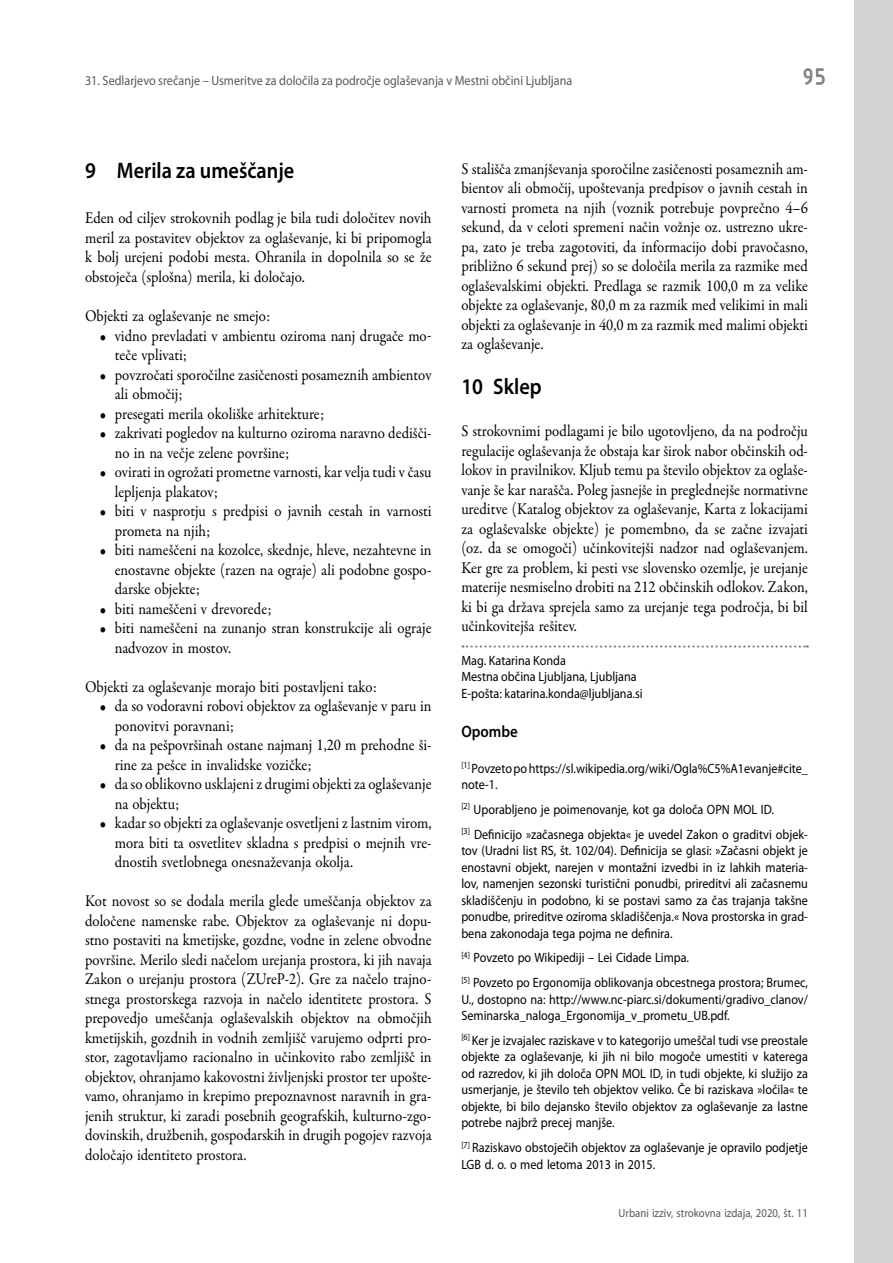
<style>
.page{position:relative;width:893px;height:1263px;background:#fff}
.page>*{position:absolute;margin:0;border:0;box-sizing:border-box;transform-origin:0 0}
.t1{font:24px "ISOCTEUR";color:#808285}
.t2{font:600 22.5px "Myriad Pro";color:#000;scale:.9 1}
.t3{font:16.5px/19.5px "Garamond Premr Pro";color:#000;scale:.9 1}
.t4{font:600 16.5px "Myriad Pro";color:#000;scale:.9 1}
.t5{font:13.5px/16.5px "Myriad Pro";color:#000;scale:.9 1}
.t6{font:13.5px "Myriad Pro";color:#58595b;scale:.9 1}
.t7{font:12px "Myriad Pro";color:#58595b;scale:.9 1}
</style>
<div class="page">
<svg style="left:803px;top:68px;width:22px;height:17px"></svg>
<svg style="left:462px;top:645px;width:346px;height:3px"></svg>
<div style="left:855px;top:0;width:38px;height:1263px;background:#d1d3d4"></div>
<p class="t6" style="left:85px;top:73px;width:543px">31. Sedlarjevo srečanje – Usmeritve za določila za področje oglaševanja v Mestni občini Ljubljana</p>
<h1 class="t1" style="left:799px;top:61px;width:31px">95</h1>
<h2 class="t2" style="left:85px;top:157px;width:234px">9 Merila za umeščanje</h2>
<p class="t3" style="left:85px;top:209px;width:387px;text-align:justify">Eden od ciljev strokovnih podlag je bila tudi določitev novih meril za postavitev objektov za oglaševanje, ki bi pripomogla k bolj urejeni podobi mesta. Ohranila in dopolnila so se že obstoječa (splošna) merila, ki določajo.</p>
<p class="t3" style="left:85px;top:306px;width:207px">Objekti za oglaševanje ne smejo:</p>
<p class="t3" style="left:115px;top:326px;width:353px;text-indent:-15px">• vidno prevladati v ambientu oziroma nanj drugače mo&shy;teče vplivati;</p>
<p class="t3" style="left:115px;top:365px;width:353px;text-indent:-15px">• povzročati sporočilne zasičenosti posameznih ambientov ali območij;</p>
<p class="t3" style="left:100px;top:404px;width:250px">• presegati merila okoliške arhitekture;</p>
<p class="t3" style="left:115px;top:423px;width:353px;text-indent:-15px">• zakrivati pogledov na kulturno oziroma naravno dedišči&shy;no in na večje zelene površine;</p>
<p class="t3" style="left:115px;top:462px;width:354px;text-indent:-15px">• ovirati in ogrožati prometne varnosti, kar velja tudi v času lepljenja plakatov;</p>
<p class="t3" style="left:115px;top:501px;width:353px;text-indent:-15px">• biti v nasprotju s predpisi o javnih cestah in varnosti prometa na njih;</p>
<p class="t3" style="left:115px;top:540px;width:354px;text-align:justify;text-indent:-15px">• biti nameščeni na kozolce, skednje, hleve, nezahtevne in enostavne objekte (razen na ograje) ali podobne gospo&shy;darske objekte;</p>
<p class="t3" style="left:100px;top:599px;width:192px">• biti nameščeni v drevorede;</p>
<p class="t3" style="left:115px;top:618px;width:353px;text-indent:-15px">• biti nameščeni na zunanjo stran konstrukcije ali ograje nadvozov in mostov.</p>
<p class="t3" style="left:85px;top:677px;width:326px">Objekti za oglaševanje morajo biti postavljeni tako:</p>
<p class="t3" style="left:115px;top:696px;width:353px;text-indent:-15px">• da so vodoravni robovi objektov za oglaševanje v paru in ponovitvi poravnani;</p>
<p class="t3" style="left:115px;top:735px;width:353px;text-indent:-15px">• da na pešpovršinah ostane najmanj 1,20 m prehodne ši&shy;rine za pešce in invalidske vozičke;</p>
<p class="t3" style="left:115px;top:774px;width:353px;text-indent:-15px">• da so oblikovno usklajeni z drugimi objekti za oglaševanje na objektu;</p>
<p class="t3" style="left:115px;top:813px;width:353px;text-align:justify;text-indent:-15px">• kadar so objekti za oglaševanje osvetljeni z lastnim virom, mora biti ta osvetlitev skladna s predpisi o mejnih vre&shy;dnostih svetlobnega onesnaževanja okolja.</p>
<p class="t3" style="left:85px;top:891px;width:387px;text-align:justify">Kot novost so se dodala merila glede umeščanja objektov za določene namenske rabe. Objektov za oglaševanje ni dopu&shy;stno postaviti na kmetijske, gozdne, vodne in zelene obvodne površine. Merilo sledi načelom urejanja prostora, ki jih navaja Zakon o urejanju prostora (ZUreP-2). Gre za načelo trajno&shy;stnega prostorskega razvoja in načelo identitete prostora. S prepovedjo umeščanja oglaševalskih objektov na območjih kmetijskih, gozdnih in vodnih zemljišč varujemo odprti pro&shy;stor, zagotavljamo racionalno in učinkovito rabo zemljišč in objektov, ohranjamo kakovostni življenjski prostor ter upošte&shy;vamo, ohranjamo in krepimo prepoznavnost naravnih in gra&shy;jenih struktur, ki zaradi posebnih geografskih, kulturno‑zgo&shy;dovinskih, družbenih, gospodarskih in drugih pogojev razvoja določajo identiteto prostora.</p>
<p class="t3" style="left:461px;top:159px;width:387px;text-align:justify">S stališča zmanjševanja sporočilne zasičenosti posameznih am&shy;bientov ali območij, upoštevanja predpisov o javnih cestah in varnosti prometa na njih (voznik potrebuje povprečno 4–6 sekund, da v celoti spremeni način vožnje oz. ustrezno ukre&shy;pa, zato je treba zagotoviti, da informacijo dobi pravočasno, približno 6 sekund prej) so se določila merila za razmike med oglaševalskimi objekti. Predlaga se razmik 100,0 m za velike objekte za oglaševanje, 80,0 m za razmik med velikimi in mali objekti za oglaševanje in 40,0 m za razmik med malimi objekti za oglaševanje.</p>
<h2 class="t2" style="left:461px;top:372px;width:91px">10 Sklep</h2>
<p class="t3" style="left:461px;top:421px;width:387px;text-align:justify">S strokovnimi podlagami je bilo ugotovljeno, da na področju regulacije oglaševanja že obstaja kar širok nabor občinskih od&shy;lokov in pravilnikov. Kljub temu pa število objektov za oglaše&shy;vanje še kar narašča. Poleg jasnejše in preglednejše normativne ureditve (Katalog objektov za oglaševanje, Karta z lokacijami za oglaševalske objekte) je pomembno, da se začne izvajati (oz. da se omogoči) učinkovitejši nadzor nad oglaševanjem.<br>Ker gre za problem, ki pesti vse slovensko ozemlje, je urejanje materije nesmiselno drobiti na 212 občinskih odlokov. Zakon, ki bi ga država sprejela samo za urejanje tega področja, bi bil učinkovitejša rešitev.</p>
<p class="t5" style="left:461px;top:652px;width:203px">Mag. Katarina Konda<br>Mestna občina Ljubljana, Ljubljana<br>E-pošta: katarina.konda@ljubljana.si</p>
<p class="t4" style="left:461px;top:721px;width:64px">Opombe</p>
<p class="t5" style="left:461px;top:760px;width:387px"><sup>[1]</sup> Povzeto po https://sl.wikipedia.org/wiki/Ogla%C5%A1evanje#cite_ note-1.</p>
<p class="t5" style="left:461px;top:797px;width:387px;line-height:24.8px"><sup>[2]</sup> Uporabljeno je poimenovanje, kot ga določa OPN MOL ID.<br><sup>[3]</sup> Definicijo »začasnega objekta« je uvedel Zakon o graditvi objek-</p>
<p class="t5" style="left:461px;top:843px;width:387px;text-align:justify">tov (Uradni list RS, št. 102/04). Definicija se glasi: »Začasni objekt je enostavni objekt, narejen v montažni izvedbi in iz lahkih materia&shy;lov, namenjen sezonski turistični ponudbi, prireditvi ali začasnemu skladiščenju in podobno, ki se postavi samo za čas trajanja takšne ponudbe, prireditve oziroma skladiščenja.« Nova prostorska in grad&shy;bena zakonodaja tega pojma ne definira.</p>
<p class="t5" style="left:461px;top:946px;width:387px;line-height:24.8px"><sup>[4]</sup> Povzeto po Wikipediji – Lei Cidade Limpa.<br><sup>[5]</sup> Povzeto po Ergonomija oblikovanja obcestnega prostora; Brumec,</p>
<p class="t5" style="left:461px;top:991px;width:387px">U., dostopno na: http://www.nc-piarc.si/dokumenti/gradivo_clanov/<br>Seminarska_naloga_Ergonomija_v_prometu_UB.pdf.</p>
<p class="t5" style="left:461px;top:1032px;width:387px;text-align:justify"><sup>[6]</sup> Ker je izvajalec raziskave v to kategorijo umeščal tudi vse preostale objekte za oglaševanje, ki jih ni bilo mogoče umestiti v katerega od razredov, ki jih določa OPN MOL ID, in tudi objekte, ki služijo za usmerjanje, je število teh objektov veliko. Če bi raziskava »ločila« te objekte, bi bilo dejansko število objektov za oglaševanje za lastne potrebe najbrž precej manjše.</p>
<p class="t5" style="left:461px;top:1140px;width:387px"><sup>[7]</sup> Raziskavo obstoječih objektov za oglaševanje je opravilo podjetje<br>LGB d. o. o med letoma 2013 in 2015.</p>
<p class="t7" style="left:618px;top:1206px;width:212px">Urbani izziv, strokovna izdaja, 2020, št. 11</p>
</div>
